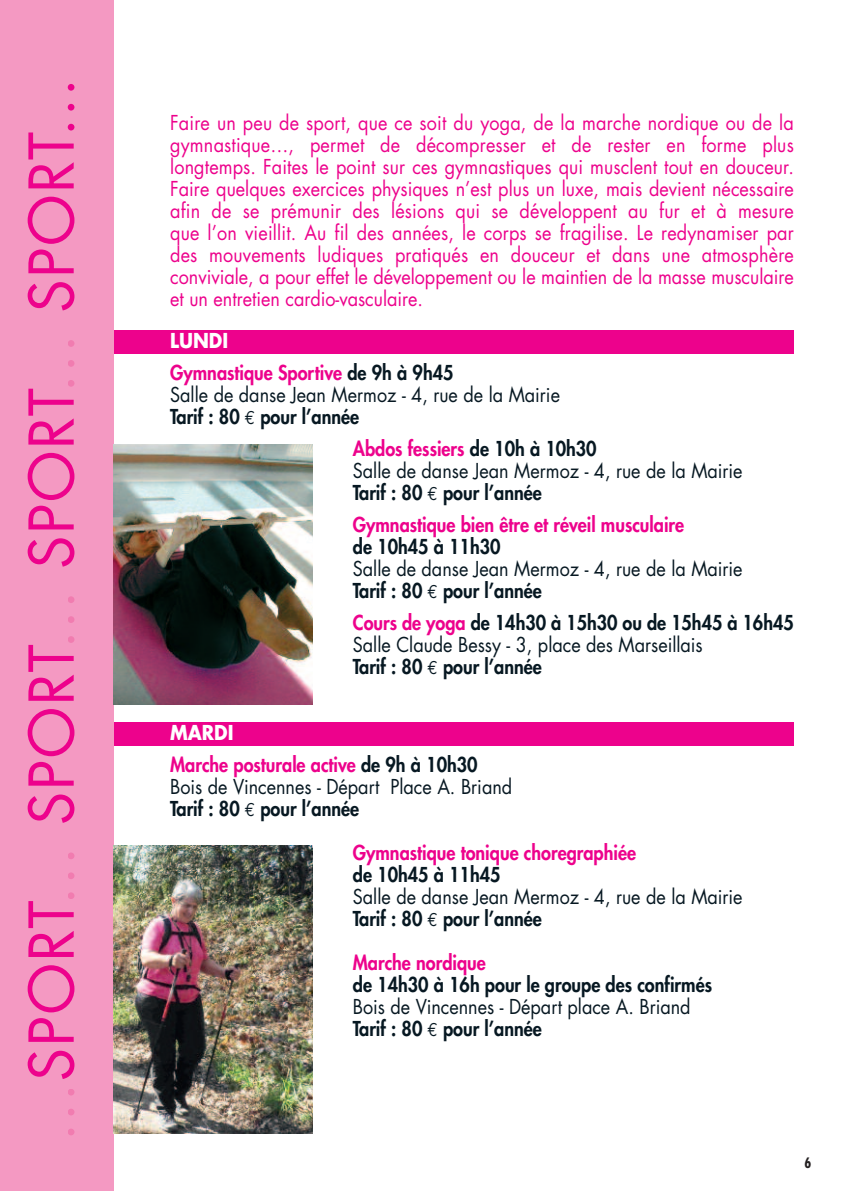
<style>
.page{position:relative;width:851px;height:1191px;background:#fff}
.page>*{position:absolute;margin:0;border:0;box-sizing:border-box;transform-origin:0 0}
.t1{font:60px "Futura";letter-spacing:.025em;color:#ed028c}
.t2{font:20px/22px "Futura";color:#ed028c;text-align:justify;scale:.9 1}
.t3{font:20px/22px "Futura";color:#071822;scale:.9 1}
.t4{font:800 20px/22px "Futura";color:#071822;scale:.9 1}
.t5{font:800 20px/32px "Futura";color:#ed028c;scale:.9 1}
.t6{font:700 condensed 14px "Futura";color:#231f20}
.s1{font-weight:700;color:#fff}
.s2{color:#071822}
.s3{font-weight:800}
.s4{font-family:"Euro Mono";font-size:19px}
.s5{font-weight:800;color:#ed028c}
.s6{color:#ed028c}
.s7{font-weight:400}
.s8{font-family:"Euro Mono";font-weight:400;font-size:19px}
</style>
<div class="page">
<div style="left:113px;top:330px;width:681px;height:23px;background:#ed028c"></div>
<div style="left:113px;top:721px;width:681px;height:24px;background:#ed028c"></div>
<div style="left:0;top:0;width:113px;height:1191px;background:#f499c2"></div>
<svg style="left:68px;top:1089px;width:6px;height:46px"></svg>
<svg style="left:68px;top:852px;width:6px;height:47px"></svg>
<svg style="left:68px;top:596px;width:6px;height:47px"></svg>
<svg style="left:68px;top:340px;width:6px;height:47px"></svg>
<img style="left:113px;top:845px;width:200px;height:288px">
<img style="left:113px;top:444px;width:200px;height:260px">
<h1 class="t1" style="left:24px;top:313px;width:236px;rotate:-90deg">SPORT...</h1>
<h1 class="t1" style="left:24px;top:569px;width:182px;rotate:-90deg">SPORT</h1>
<h1 class="t1" style="left:24px;top:825px;width:182px;rotate:-90deg">SPORT</h1>
<h1 class="t1" style="left:24px;top:1081px;width:182px;rotate:-90deg">SPORT</h1>
<p class="t2" style="left:170px;top:113px;width:694px">Faire un peu de sport, que ce soit du yoga, de la marche nordique ou de la gymnastique…, permet de décompresser et de rester en forme plus longtemps. Faites le point sur ces gymnastiques qui musclent tout en douceur.<br>Faire quelques exercices physiques n’est plus un luxe, mais devient nécessaire afin de se prémunir des lésions qui se développent au fur et à mesure que l’on vieillit. Au fil des années, le corps se fragilise. Le redynamiser par des mouvements ludiques pratiqués en douceur et dans une atmosphère conviviale, a pour effet le développement ou le maintien de la masse musculaire et un entretien cardio-vasculaire.</p>
<p class="t5" style="left:170px;top:326px;width:316px"><span class="s1">LUNDI<br></span>Gymnastique Sportive <span class="s2">de 9h à 9h45</span></p>
<p class="t3" style="left:170px;top:385px;width:434px">Salle de danse Jean Mermoz - 4, rue de la Mairie<br><span class="s3">Tarif : 80</span> <span class="s4">€</span> <span class="s3">pour l’année</span></p>
<p class="t3" style="left:353px;top:439px;width:434px"><span class="s5">Abdos fessiers</span> <span class="s3">de 10h à 10h30<br></span>Salle de danse Jean Mermoz - 4, rue de la Mairie<br><span class="s3">Tarif : 80</span> <span class="s4">€</span> <span class="s3">pour l’année</span></p>
<p class="t5" style="left:353px;top:510px;width:369px">Gymnastique bien être et réveil musculaire</p>
<p class="t4" style="left:353px;top:537px;width:165px">de 10h45 à 11h30</p>
<p class="t3" style="left:353px;top:559px;width:434px">Salle de danse Jean Mermoz - 4, rue de la Mairie<br><span class="s3">Tarif : 80</span> <span class="s4">€</span> <span class="s3">pour l’année</span></p>
<p class="t4" style="left:353px;top:613px;width:491px"><span class="s6">Cours de yoga</span> de 14h30 à 15h30 ou de 15h45 à 16h45<br><span class="s7">Salle Claude Bessy - 3, place des Marseillais<br></span>Tarif : 80 <span class="s8">€</span> pour l’année</p>
<p class="t5" style="left:170px;top:718px;width:343px"><span class="s1">MARDI<br></span>Marche posturale active <span class="s2">de 9h à 10h30</span></p>
<p class="t3" style="left:170px;top:777px;width:381px">Bois de Vincennes - Départ Place A. Briand<br><span class="s3">Tarif : 80</span> <span class="s4">€</span> <span class="s3">pour l’année</span></p>
<p class="t5" style="left:353px;top:838px;width:316px">Gymnastique tonique choregraphiée</p>
<p class="t4" style="left:353px;top:865px;width:165px">de 10h45 à 11h45</p>
<p class="t3" style="left:353px;top:887px;width:434px">Salle de danse Jean Mermoz - 4, rue de la Mairie<br><span class="s3">Tarif : 80</span> <span class="s4">€</span> <span class="s3">pour l’année</span></p>
<p class="t5" style="left:353px;top:948px;width:149px">Marche nordique</p>
<p class="t4" style="left:353px;top:975px;width:400px">de 14h30 à 16h pour le groupe des confirmés</p>
<p class="t3" style="left:353px;top:997px;width:377px">Bois de Vincennes - Départ place A. Briand<br><span class="s3">Tarif : 80</span> <span class="s4">€</span> <span class="s3">pour l’année</span></p>
<p class="t6" style="left:804px;top:1156px;width:8px">6</p>
</div>
